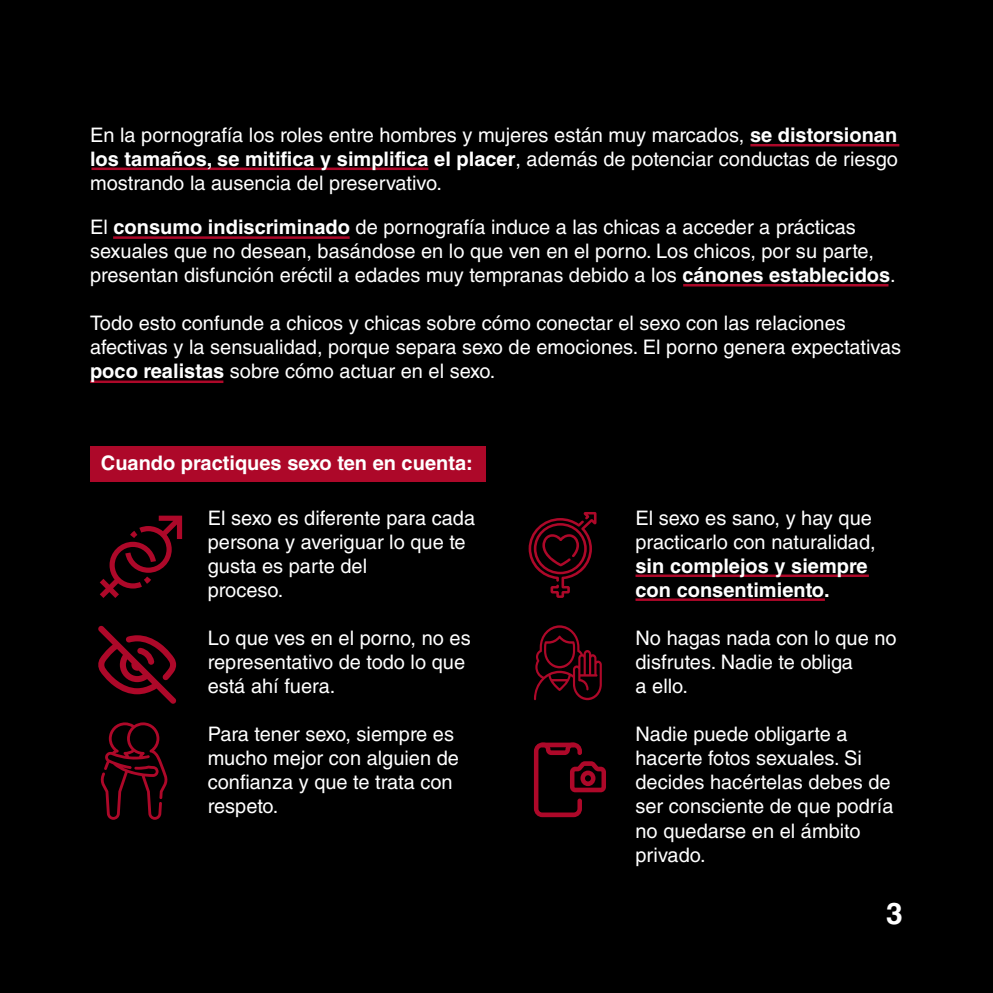
<style>
.page{position:relative;width:993px;height:993px;background:#fff}
.page>*{position:absolute;margin:0;border:0;box-sizing:border-box;transform-origin:0 0}
.t1{font:700 30px "Helvetica LT Std";color:#fff}
.t2{font:20px/24px "Helvetica LT Std";color:#fff}
.t3{font:700 20px "Helvetica LT Std";color:#fff}
.s1{font-weight:700}
</style>
<div class="page">
<div style="left:0;top:0;width:992px;height:992px;background:#000"></div>
<div style="left:90px;top:446px;width:396px;height:36px;background:#ad0829"></div>
<hr style="left:90px;top:380px;width:133px;height:3px;background:#ad0829">
<hr style="left:635px;top:574px;width:233px;height:3px;background:#ad0829">
<hr style="left:635px;top:598px;width:189px;height:2px;background:#ad0829">
<hr style="left:91px;top:167px;width:337px;height:3px;background:#ad0829">
<svg style="left:533px;top:742px;width:72px;height:74px"></svg>
<svg style="left:534px;top:625px;width:67px;height:75px"></svg>
<svg style="left:528px;top:512px;width:68px;height:85px"></svg>
<svg style="left:98px;top:625px;width:78px;height:78px"></svg>
<svg style="left:100px;top:722px;width:68px;height:97px"></svg>
<svg style="left:100px;top:515px;width:82px;height:83px"></svg>
<hr style="left:750px;top:144px;width:149px;height:2px;background:#ad0829">
<hr style="left:113px;top:236px;width:236px;height:3px;background:#ad0829">
<hr style="left:683px;top:284px;width:205px;height:2px;background:#ad0829">
<p class="t2" style="left:90px;top:123px;width:809px;text-align:justify">En la pornografía los roles entre hombres y mujeres están muy marcados, <span class="s1">se distorsionan los tamaños, se mitifica y simplifica el placer</span>, además de potenciar conductas de riesgo mostrando la ausencia del preservativo.</p>
<p class="t2" style="left:90px;top:215px;width:807px">El <span class="s1">consumo indiscriminado</span> de pornografía induce a las chicas a acceder a prácticas sexuales que no desean, basándose en lo que ven en el porno. Los chicos, por su parte, presentan disfunción eréctil a edades muy tempranas debido a los <span class="s1">cánones establecidos</span>.</p>
<p class="t2" style="left:90px;top:311px;width:757px">Todo esto confunde a chicos y chicas sobre cómo conectar el sexo con las relaciones</p>
<p class="t2" style="left:90px;top:335px;width:812px">afectivas y la sensualidad, porque separa sexo de emociones. El porno genera expectativas <span class="s1">poco realistas</span> sobre cómo actuar en el sexo.</p>
<p class="t3" style="left:101px;top:450px;width:373px">Cuando practiques sexo ten en cuenta:</p>
<p class="t2" style="left:208px;top:506px;width:269px">El sexo es diferente para cada persona y averiguar lo que te gusta es parte del</p>
<p class="t2" style="left:208px;top:578px;width:77px">proceso.</p>
<p class="t2" style="left:208px;top:626px;width:264px">Lo que ves en el porno, no es representativo de todo lo que está ahí fuera.</p>
<p class="t2" style="left:208px;top:722px;width:253px">Para tener sexo, siempre es mucho mejor con alguien de confianza y que te trata con respeto.</p>
<p class="t2" style="left:635px;top:506px;width:241px">El sexo es sano, y hay que practicarlo con naturalidad, <span class="s1">sin complejos y siempre con consentimiento.</span></p>
<p class="t2" style="left:635px;top:626px;width:262px">No hagas nada con lo que no disfrutes. Nadie te obliga</p>
<p class="t2" style="left:635px;top:674px;width:54px">a ello.</p>
<p class="t2" style="left:635px;top:722px;width:213px">Nadie puede obligarte a</p>
<p class="t2" style="left:635px;top:746px;width:228px">hacerte fotos sexuales. Si</p>
<p class="t2" style="left:635px;top:770px;width:259px">decides hacértelas debes de ser consciente de que podría no quedarse en el ámbito</p>
<p class="t2" style="left:635px;top:842px;width:72px">privado.</p>
<h1 class="t1" style="left:885px;top:895px;width:18px">3</h1>
</div>
